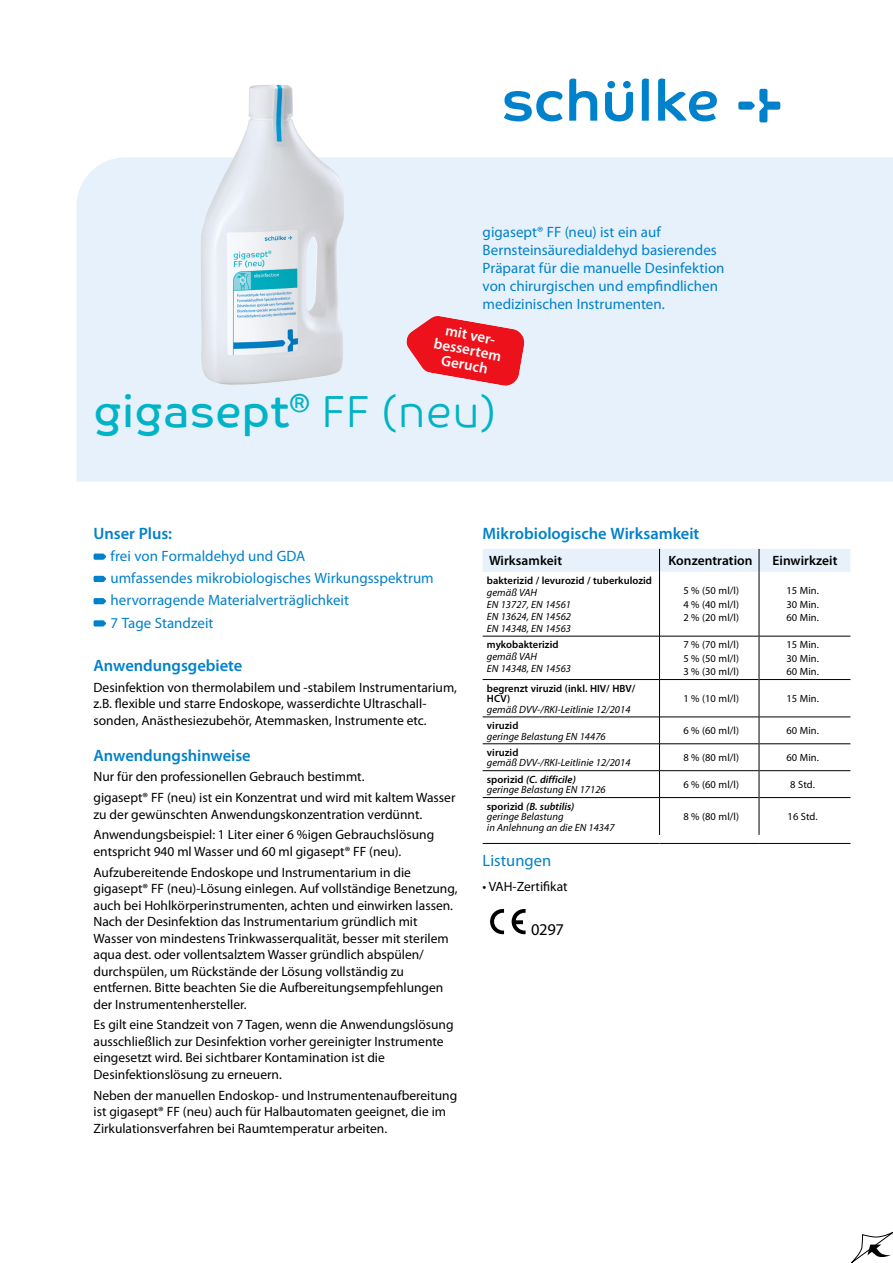
<style>
.page{position:relative;width:893px;height:1263px;background:#fff}
.page>*{position:absolute;margin:0;border:0;box-sizing:border-box;transform-origin:0 0}
.t1{font:45px "Co Text";color:#00b3c7}
.t2{font:600 16.5px "Myriad Pro";color:#0081cb}
.t3{font:16.5px "Myriad Pro";color:#0081cb}
.t4{font:16.5px "Myriad Pro";color:#000}
.t5{font:15px/18px "Myriad Pro";color:#0081cb}
.t6{font:600 15px/15px "Myriad Pro";color:#fff;text-align:center}
.t7{font:13.5px/16.5px "Myriad Pro";color:#000}
.t8{font:600 13.5px "Myriad Pro";letter-spacing:.005em;color:#000}
.t9{font:italic 10.5px/12px "Myriad Pro";letter-spacing:.005em;color:#000}
.t10{font:10.5px/13.5px "Myriad Pro";letter-spacing:.005em;color:#000;text-align:justify}
.t11{font:600 10.5px/10.5px "Myriad Pro";letter-spacing:.005em;color:#000}
.s1{font-family:"Co Text Lt"}
.s2{font-weight:600;font-style:normal}
.s3{font-weight:600}
</style>
<div class="page">
<div style="left:77px;top:157px;width:816px;height:325px;background:#e7f1fb"></div>
<svg style="left:94px;top:553px;width:12px;height:7px"></svg>
<svg style="left:94px;top:576px;width:12px;height:6px"></svg>
<svg style="left:94px;top:598px;width:12px;height:6px"></svg>
<svg style="left:94px;top:620px;width:12px;height:6px"></svg>
<hr style="left:483px;top:843px;width:176px;height:1px;background:#000">
<hr style="left:659px;top:843px;width:100px;height:1px;background:#000">
<hr style="left:759px;top:843px;width:91px;height:1px;background:#000">
<hr style="left:483px;top:636px;width:176px;height:1px;background:#000">
<hr style="left:660px;top:636px;width:99px;height:1px;background:#000">
<hr style="left:759px;top:636px;width:91px;height:1px;background:#000">
<hr style="left:483px;top:679px;width:176px;height:1px;background:#000">
<hr style="left:660px;top:679px;width:99px;height:1px;background:#000">
<hr style="left:759px;top:679px;width:91px;height:1px;background:#000">
<hr style="left:483px;top:717px;width:176px;height:1px;background:#000">
<hr style="left:660px;top:717px;width:99px;height:1px;background:#000">
<hr style="left:759px;top:717px;width:91px;height:1px;background:#000">
<hr style="left:483px;top:743px;width:176px;height:1px;background:#000">
<hr style="left:660px;top:743px;width:99px;height:1px;background:#000">
<hr style="left:759px;top:743px;width:91px;height:1px;background:#000">
<hr style="left:483px;top:770px;width:176px;height:1px;background:#000">
<hr style="left:660px;top:770px;width:99px;height:1px;background:#000">
<hr style="left:759px;top:770px;width:91px;height:1px;background:#000">
<hr style="left:483px;top:797px;width:176px;height:1px;background:#000">
<hr style="left:660px;top:797px;width:99px;height:1px;background:#000">
<hr style="left:759px;top:797px;width:91px;height:1px;background:#000">
<div style="left:483px;top:549px;width:367px;height:23px;background:#e7f1fb"></div>
<hr style="left:659px;top:572px;width:1px;height:64px;background:#000">
<hr style="left:759px;top:572px;width:1px;height:64px;background:#000">
<hr style="left:659px;top:636px;width:1px;height:43px;background:#000">
<hr style="left:759px;top:636px;width:1px;height:43px;background:#000">
<hr style="left:659px;top:679px;width:1px;height:38px;background:#000">
<hr style="left:759px;top:679px;width:1px;height:38px;background:#000">
<svg style="left:659px;top:717px;width:1px;height:80px"></svg>
<svg style="left:759px;top:717px;width:1px;height:80px"></svg>
<hr style="left:659px;top:797px;width:1px;height:38px;background:#000">
<hr style="left:759px;top:797px;width:1px;height:38px;background:#000">
<svg style="left:490px;top:909px;width:14px;height:25px"></svg>
<svg style="left:512px;top:909px;width:14px;height:25px"></svg>
<svg style="left:605px;top:81px;width:28px;height:40px"></svg>
<svg style="left:504px;top:91px;width:59px;height:30px"></svg>
<svg style="left:569px;top:79px;width:28px;height:42px"></svg>
<svg style="left:642px;top:78px;width:7px;height:43px"></svg>
<svg style="left:658px;top:78px;width:59px;height:43px"></svg>
<svg style="left:738px;top:89px;width:42px;height:33px"></svg>
<svg style="left:851px;top:1232px;width:42px;height:31px"></svg>
<img style="left:200px;top:85px;width:144px;height:300px">
<svg style="left:405px;top:316px;width:120px;height:71px;background:#ea535c"></svg>
<p class="t5" style="left:483px;top:223px;width:243px">gigasept® FF (neu) ist ein auf Bernsteinsäuredialdehyd basierendes Präparat für die manuelle Desinfektion von chirurgischen und empfindlichen medizinischen Instrumenten.</p>
<p class="t6" style="left:438px;top:320px;width:70px;rotate:11deg">mit ver&shy;bessertem<br>Geruch</p>
<h1 class="t1" style="left:94px;top:384px;width:404px">gigasept<sup>®</sup> <span class="s1">FF (neu)</span></h1>
<p class="t2" style="left:94px;top:523px;width:80px">Unser Plus:</p>
<p class="t5" style="left:111px;top:544px;width:325px;line-height:22.2px">frei von Formaldehyd und GDA<br>umfassendes mikrobiologisches Wirkungsspektrum hervorragende Materialverträglichkeit<br>7 Tage Standzeit</p>
<p class="t2" style="left:94px;top:655px;width:150px">Anwendungsgebiete</p>
<p class="t7" style="left:94px;top:679px;width:365px">Desinfektion von thermolabilem und -stabilem Instrumentarium, z.B. flexible und starre Endoskope, wasserdichte Ultraschall&shy;sonden, Anästhesiezubehör, Atemmasken, Instrumente etc.</p>
<p class="t2" style="left:94px;top:745px;width:159px">Anwendungshinweise</p>
<p class="t7" style="left:94px;top:766px;width:363px;line-height:20.7px">Nur für den professionellen Gebrauch bestimmt.<br>gigasept® FF (neu) ist ein Konzentrat und wird mit kaltem Wasser</p>
<p class="t7" style="left:94px;top:803px;width:342px;line-height:20.7px">zu der gewünschten Anwendungskonzentration verdünnt.<br>Anwendungsbeispiel: 1 Liter einer 6 %igen Gebrauchslösung</p>
<p class="t7" style="left:94px;top:841px;width:319px;line-height:20.7px">entspricht 940 ml Wasser und 60 ml gigasept® FF (neu).<br>Aufzubereitende Endoskope und Instrumentarium in die</p>
<p class="t7" style="left:94px;top:880px;width:366px">gigasept® FF (neu)-Lösung einlegen. Auf vollständige Benetzung, auch bei Hohlkörperinstrumenten, achten und einwirken lassen.<br>Nach der Desinfektion das Instrumentarium gründlich mit Wasser von mindestens Trinkwasserqualität, besser mit sterilem aqua dest. oder vollentsalztem Wasser gründlich abspülen/ durchspülen, um Rückstände der Lösung vollständig zu entfernen. Bitte beachten Sie die Aufbereitungsempfehlungen der Instrumentenhersteller.</p>
<p class="t7" style="left:94px;top:1016px;width:362px">Es gilt eine Standzeit von 7 Tagen, wenn die Anwendungslösung ausschließlich zur Desinfektion vorher gereinigter Instrumente eingesetzt wird. Bei sichtbarer Kontamination ist die Desinfektionslösung zu erneuern.</p>
<p class="t7" style="left:94px;top:1087px;width:365px">Neben der manuellen Endoskop- und Instrumentenaufbereitung ist gigasept® FF (neu) auch für Halbautomaten geeignet, die im<br>Zirkulationsverfahren bei Raumtemperatur arbeiten.</p>
<p class="t2" style="left:483px;top:523px;width:218px">Mikrobiologische Wirksamkeit</p>
<p class="t8" style="left:489px;top:552px;width:75px">Wirksamkeit</p>
<p class="t8" style="left:668px;top:552px;width:86px">Konzentration</p>
<p class="t8" style="left:772px;top:552px;width:66px">Einwirkzeit</p>
<p class="t11" style="left:487px;top:575px;width:167px">bakterizid / levurozid / tuberkulozid</p>
<p class="t9" style="left:487px;top:586px;width:86px">gemäß VAH<br>EN 13727, EN 14561<br>EN 13624, EN 14562<br>EN 14348, EN 14563</p>
<p class="t10" style="left:683px;top:584px;width:57px">5 % (50 ml/l)<br>4 % (40 ml/l)<br>2 % (20 ml/l)</p>
<p class="t10" style="left:786px;top:584px;width:34px">15 Min.<br>30 Min.<br>60 Min.</p>
<p class="t11" style="left:487px;top:639px;width:73px">mykobakterizid</p>
<p class="t9" style="left:487px;top:651px;width:86px">gemäß VAH<br>EN 14348, EN 14563</p>
<p class="t10" style="left:683px;top:638px;width:57px">7 % (70 ml/l)<br>5 % (50 ml/l)<br>3 % (30 ml/l)</p>
<p class="t10" style="left:786px;top:638px;width:34px">15 Min.<br>30 Min.<br>60 Min.</p>
<p class="t11" style="left:487px;top:683px;width:150px">begrenzt viruzid (inkl. HIV/ HBV/<br>HCV)</p>
<p class="t9" style="left:487px;top:703px;width:145px">gemäß DVV-/RKI-Leitlinie 12/2014</p>
<p class="t10" style="left:683px;top:692px;width:57px">1 % (10 ml/l)</p>
<p class="t10" style="left:786px;top:692px;width:34px">15 Min.</p>
<p class="t11" style="left:487px;top:720px;width:33px">viruzid</p>
<p class="t9" style="left:487px;top:730px;width:120px">geringe Belastung EN 14476</p>
<p class="t11" style="left:487px;top:747px;width:33px">viruzid</p>
<p class="t9" style="left:487px;top:757px;width:145px">gemäß DVV-/RKI-Leitlinie 12/2014</p>
<p class="t10" style="left:683px;top:724px;width:57px">6 % (60 ml/l)</p>
<p class="t10" style="left:786px;top:724px;width:34px">60 Min.</p>
<p class="t10" style="left:683px;top:751px;width:57px">8 % (80 ml/l)</p>
<p class="t10" style="left:786px;top:751px;width:34px">60 Min.</p>
<p class="t9" style="left:487px;top:774px;width:120px;line-height:10.5px"><span class="s2">sporizid</span> <span class="s3">(C. difficile) </span>geringe Belastung EN 17126</p>
<p class="t10" style="left:683px;top:778px;width:57px">6 % (60 ml/l)</p>
<p class="t10" style="left:790px;top:778px;width:26px">8 Std.</p>
<p class="t9" style="left:487px;top:801px;width:129px;line-height:10.5px"><span class="s2">sporizid</span> <span class="s3">(B. subtilis)<br></span>geringe Belastung<br>in Anlehnung an die EN 14347</p>
<p class="t10" style="left:683px;top:810px;width:57px">8 % (80 ml/l)</p>
<p class="t10" style="left:788px;top:810px;width:32px">16 Std.</p>
<p class="t3" style="left:483px;top:850px;width:70px">Listungen</p>
<p class="t7" style="left:483px;top:878px;width:87px">• VAH-Zertifikat</p>
<p class="t4" style="left:531px;top:919px;width:34px">0297</p>
</div>
